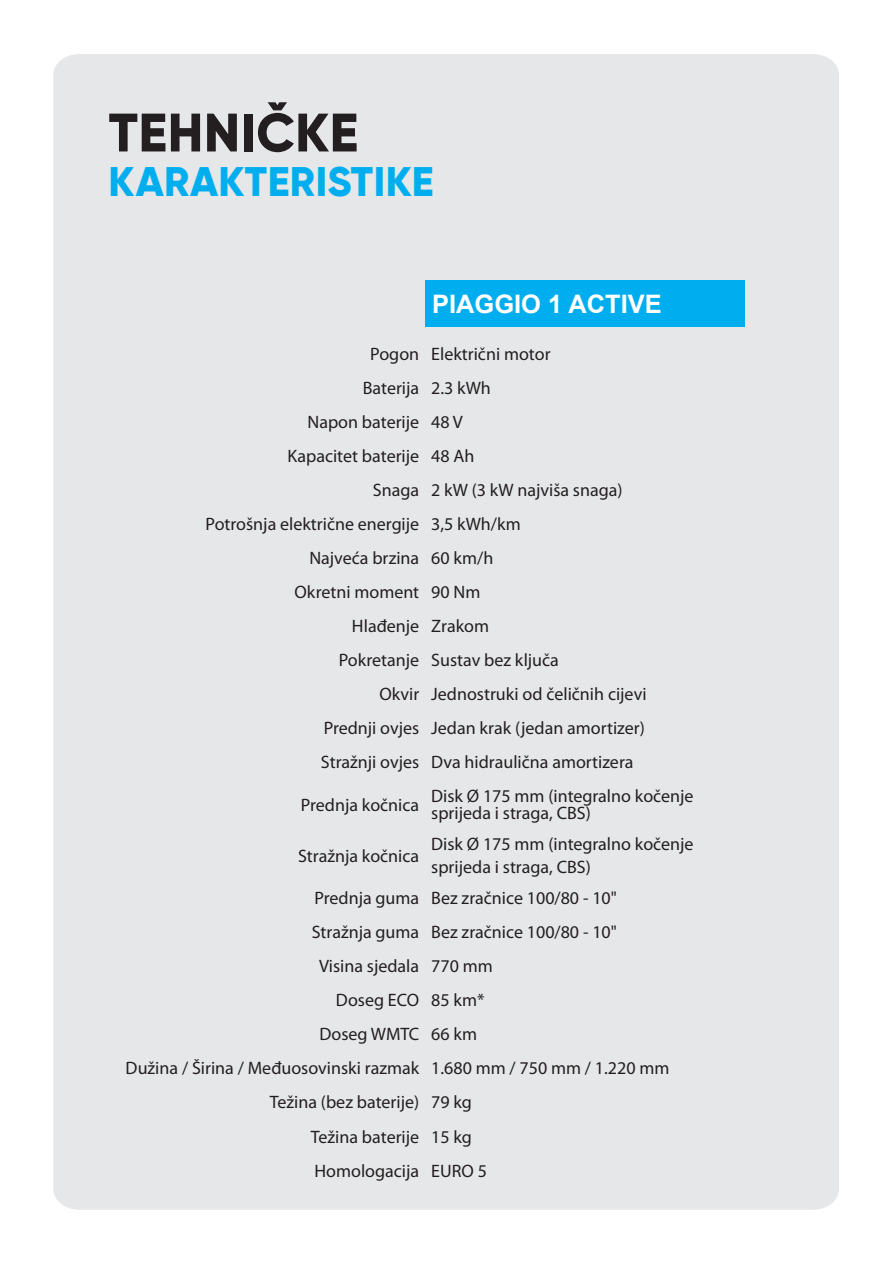
<style>
.page{position:relative;width:893px;height:1263px;background:#fff}
.page>*{position:absolute;margin:0;border:0;box-sizing:border-box;transform-origin:0 0}
.t1{font:800 54px "Gilroy";letter-spacing:.01em;color:#231f20}
.t2{font:800 41.4px "Gilroy";letter-spacing:.01em;color:#00aeef}
.t3{font:700 25.5px "Arial";color:#fff}
.t4{font:18px/17.2px "Myriad Pro";color:#231f20}
</style>
<div class="page">
<div style="left:53px;top:54px;width:786px;height:1156px;background:#e6e7e9"></div>
<div style="left:426px;top:281px;width:319px;height:46px;background:#00aeef"></div>
<h1 class="t1" style="left:109px;top:99px;width:251px">TEHNIČKE</h1>
<h2 class="t2" style="left:109px;top:155px;width:327px">KARAKTERISTIKE</h2>
<h3 class="t3" style="left:432px;top:286px;width:231px">PIAGGIO 1 ACTIVE</h3>
<p class="t4" style="left:370px;top:345px;width:182px">Pogon Električni motor</p>
<p class="t4" style="left:363px;top:379px;width:130px">Baterija 2.3 kWh</p>
<p class="t4" style="left:307px;top:413px;width:157px">Napon baterije 48 V</p>
<p class="t4" style="left:287px;top:447px;width:189px">Kapacitet baterije 48 Ah</p>
<p class="t4" style="left:373px;top:481px;width:251px">Snaga 2 kW (3 kW najviša snaga)</p>
<p class="t4" style="left:206px;top:515px;width:317px">Potrošnja električne energije 3,5 kWh/km</p>
<p class="t4" style="left:309px;top:549px;width:186px">Najveća brzina 60 km/h</p>
<p class="t4" style="left:295px;top:583px;width:187px">Okretni moment 90 Nm</p>
<p class="t4" style="left:352px;top:617px;width:139px">Hlađenje Zrakom</p>
<p class="t4" style="left:339px;top:651px;width:222px">Pokretanje Sustav bez ključa</p>
<p class="t4" style="left:379px;top:685px;width:269px">Okvir Jednostruki od čeličnih cijevi</p>
<p class="t4" style="left:324px;top:719px;width:323px">Prednji ovjes Jedan krak (jedan amortizer)</p>
<p class="t4" style="left:321px;top:753px;width:314px">Stražnji ovjes Dva hidraulična amortizera</p>
<p class="t4" style="left:301px;top:796px;width:120px">Prednja kočnica</p>
<p class="t4" style="left:431px;top:787px;width:264px">Disk Ø 175 mm (integralno kočenje sprijeda i straga, CBS)</p>
<p class="t4" style="left:298px;top:847px;width:123px">Stražnja kočnica</p>
<p class="t4" style="left:431px;top:832px;width:264px;line-height:23.1px">Disk Ø 175 mm (integralno kočenje sprijeda i straga, CBS)</p>
<p class="t4" style="left:315px;top:889px;width:304px">Prednja guma Bez zračnice 100/80 - 10"</p>
<p class="t4" style="left:312px;top:923px;width:307px">Stražnja guma Bez zračnice 100/80 - 10"</p>
<p class="t4" style="left:319px;top:957px;width:175px">Visina sjedala 770 mm</p>
<p class="t4" style="left:336px;top:991px;width:150px">Doseg ECO 85 km*</p>
<p class="t4" style="left:319px;top:1025px;width:159px">Doseg WMTC 66 km</p>
<p class="t4" style="left:126px;top:1059px;width:545px">Dužina / Širina / Međuosovinski razmak 1.680 mm / 750 mm / 1.220 mm</p>
<p class="t4" style="left:270px;top:1093px;width:204px">Težina (bez baterije) 79 kg</p>
<p class="t4" style="left:311px;top:1127px;width:163px">Težina baterije 15 kg</p>
<p class="t4" style="left:315px;top:1161px;width:174px">Homologacija EURO 5</p>
</div>
